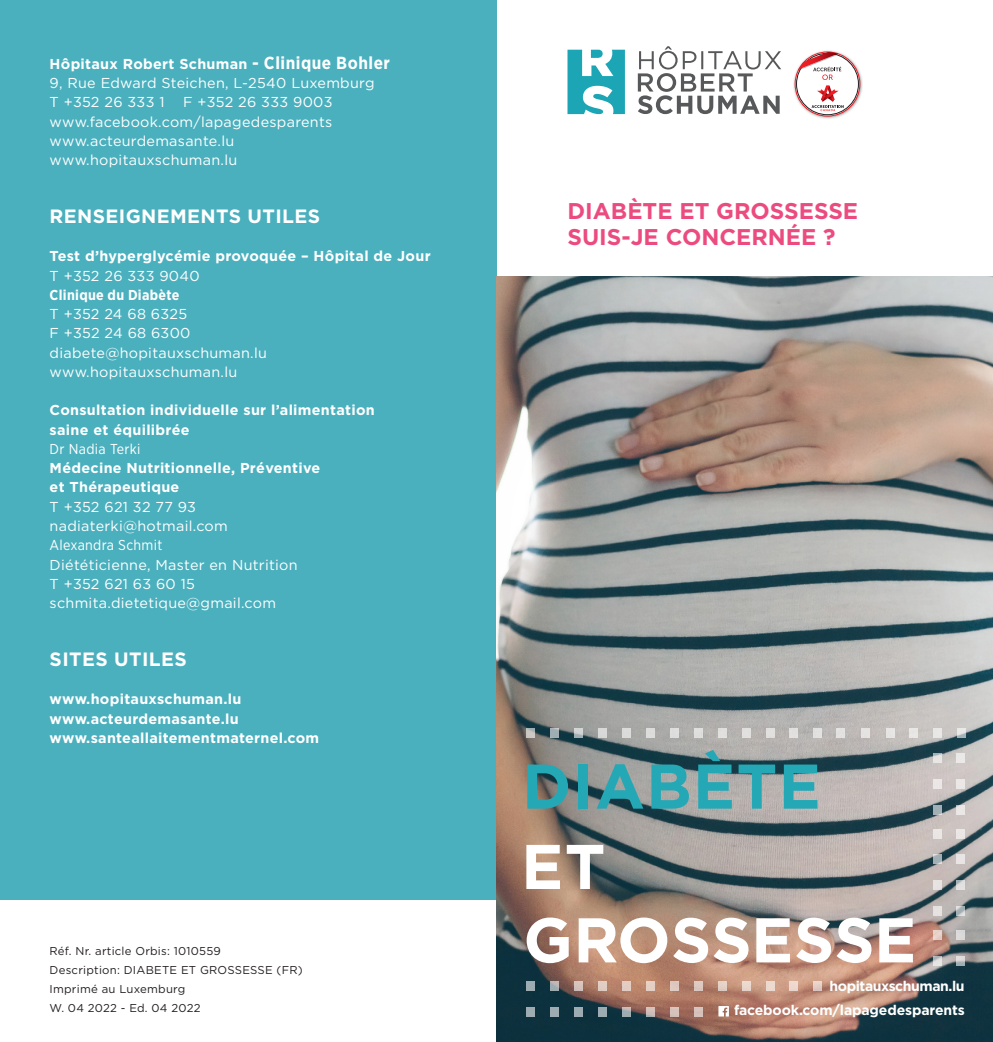
<style>
.page{position:relative;width:993px;height:1042px;background:#fff}
.page>*{position:absolute;margin:0;border:0;box-sizing:border-box;transform-origin:0 0}
._01_H1_HRSBlue{font:700 63px "Gotham";color:#fff}
._01_H1_HRSBlue-2{font:700 63px "Gotham";letter-spacing:.02em;color:#25a8b6}
._01_H1_Pantone205{font:700 22.75px "Gotham";color:#ec4b80}
._01_H1_white{font:700 19.25px "Gotham";letter-spacing:.02em;color:#fff}
._02_body_white{font:14.35px/19.2px "Gotham";letter-spacing:.02em;color:#fff}
._02_body_white-2{font:700 14.35px/19.2px "Gotham";letter-spacing:.02em;color:#fff}
._03_body{font:700 14px "Gotham";letter-spacing:-.01em;color:#fff}
._03_body-2{font:700 14px "Gotham";letter-spacing:-.03em;color:#fff}
._03_Fussnote{font:11.38px "Gotham";letter-spacing:.02em;color:#231f20}
.s1{font-family:"Gotham Narrow";font-size:17.5px}
.s2{font-family:"Gotham Narrow";font-weight:700}
.s3{font-family:"Gotham Narrow";font-weight:400}
.s4{font-weight:400}
.s5{font-family:"Gotham Narrow"}
</style>
<div class="page">
<div style="left:0;top:0;width:496px;height:899px;background:#4bb0be"></div>
<img style="left:496px;top:277px;width:496px;height:765px">
<svg style="left:718px;top:1006px;width:10px;height:10px"></svg>
<svg style="left:567px;top:50px;width:57px;height:64px"></svg>
<svg style="left:637px;top:46px;width:144px;height:68px"></svg>
<img style="left:793px;top:54px;width:69px;height:65px">
<svg style="left:794px;top:52px;width:65px;height:64px"></svg>
<div style="left:796px;top:53px;width:62px;height:62px;border:1px solid #231f20;border-radius:50%"></div>
<img style="left:793px;top:50px;width:51px;height:26px">
<svg style="left:811px;top:86px;width:32px;height:25px"></svg>
<svg style="left:798px;top:52px;width:43px;height:28px"></svg>
<div style="left:526px;top:981px;width:9px;height:10px;background:#9dacb1"></div>
<div style="left:526px;top:1007px;width:9px;height:9px;background:#9eacb1"></div>
<svg style="left:526px;top:728px;width:9px;height:9px"></svg>
<svg style="left:550px;top:981px;width:9px;height:10px"></svg>
<div style="left:550px;top:1007px;width:9px;height:9px;background:#9dacb1"></div>
<div style="left:550px;top:728px;width:9px;height:9px;background:#9faeb3"></div>
<div style="left:574px;top:981px;width:8px;height:10px;background:#d5c3bc"></div>
<div style="left:574px;top:1007px;width:8px;height:9px;background:#9dacb1"></div>
<svg style="left:574px;top:728px;width:8px;height:9px"></svg>
<div style="left:598px;top:981px;width:8px;height:10px;background:#e1cdc3"></div>
<div style="left:598px;top:1007px;width:8px;height:9px;background:#9dacb1"></div>
<div style="left:598px;top:728px;width:8px;height:9px;background:#d8d9d8"></div>
<div style="left:622px;top:981px;width:8px;height:10px;background:#e2cbc2"></div>
<svg style="left:622px;top:1007px;width:8px;height:9px"></svg>
<div style="left:622px;top:728px;width:8px;height:9px;background:#dadad9"></div>
<div style="left:646px;top:981px;width:8px;height:10px;background:#e5cfc4"></div>
<div style="left:646px;top:1007px;width:8px;height:9px;background:#d2beb9"></div>
<div style="left:646px;top:728px;width:8px;height:9px;background:#dcdcdb"></div>
<div style="left:669px;top:981px;width:9px;height:10px;background:#dec8c0"></div>
<div style="left:669px;top:1007px;width:9px;height:9px;background:#d7c1bb"></div>
<div style="left:670px;top:728px;width:8px;height:9px;background:#dddddc"></div>
<div style="left:693px;top:981px;width:9px;height:10px;background:#ddc8c0"></div>
<div style="left:693px;top:1007px;width:9px;height:9px;background:#d7c2bc"></div>
<div style="left:694px;top:728px;width:8px;height:9px;background:#dfdfdd"></div>
<div style="left:718px;top:981px;width:8px;height:10px;background:#e4d0c6"></div>
<div style="left:718px;top:728px;width:8px;height:9px;background:#e1dfde"></div>
<div style="left:742px;top:981px;width:8px;height:10px;background:#ead7cd"></div>
<div style="left:742px;top:728px;width:8px;height:9px;background:#e1e0df"></div>
<div style="left:766px;top:981px;width:8px;height:10px;background:#ecdad0"></div>
<div style="left:766px;top:728px;width:8px;height:9px;background:#e1dfde"></div>
<div style="left:789px;top:981px;width:8px;height:10px;background:#ecd8ce"></div>
<div style="left:789px;top:728px;width:8px;height:9px;background:#e1e0df"></div>
<div style="left:812px;top:981px;width:9px;height:10px;background:#e3cec5"></div>
<div style="left:812px;top:728px;width:9px;height:9px;background:#e1e1e0"></div>
<div style="left:836px;top:728px;width:8px;height:9px;background:#e3e1e0"></div>
<div style="left:861px;top:728px;width:8px;height:9px;background:#e5e3e1"></div>
<div style="left:885px;top:728px;width:8px;height:9px;background:#e6e4e3"></div>
<div style="left:908px;top:728px;width:9px;height:9px;background:#e8e6e5"></div>
<div style="left:932px;top:728px;width:9px;height:9px;background:#e8e7e6"></div>
<svg style="left:956px;top:728px;width:9px;height:9px"></svg>
<div style="left:956px;top:854px;width:8px;height:10px;background:#e9e5e4"></div>
<svg style="left:933px;top:854px;width:8px;height:10px"></svg>
<div style="left:956px;top:930px;width:8px;height:9px;background:#dbdada"></div>
<div style="left:933px;top:930px;width:8px;height:9px;background:#e7d2ca"></div>
<div style="left:956px;top:829px;width:8px;height:9px;background:#eae6e5"></div>
<div style="left:933px;top:829px;width:8px;height:9px;background:#e9e6e5"></div>
<svg style="left:956px;top:906px;width:8px;height:9px"></svg>
<div style="left:933px;top:906px;width:8px;height:9px;background:#e6e2e1"></div>
<svg style="left:956px;top:880px;width:8px;height:10px"></svg>
<div style="left:933px;top:880px;width:8px;height:10px;background:#e7e2e1"></div>
<svg style="left:956px;top:956px;width:8px;height:9px"></svg>
<svg style="left:933px;top:956px;width:8px;height:9px"></svg>
<div style="left:956px;top:753px;width:8px;height:10px;background:#ebe9e7"></div>
<svg style="left:933px;top:753px;width:8px;height:10px"></svg>
<div style="left:956px;top:779px;width:8px;height:9px;background:#ebe7e7"></div>
<div style="left:933px;top:779px;width:8px;height:9px;background:#ebe7e6"></div>
<div style="left:956px;top:805px;width:8px;height:9px;background:#eae7e5"></div>
<div style="left:933px;top:805px;width:8px;height:9px;background:#a2b0b5"></div>
<p class="_02_body_white-2" style="left:50px;top:54px;width:342px">Hôpitaux Robert Schuman <span class="s1">- Clinique Bohler</span></p>
<p class="_02_body_white" style="left:50px;top:73px;width:326px">9, Rue Edward Steichen, L-2540 Luxemburg</p>
<p class="_02_body_white" style="left:50px;top:92px;width:116px">T +352 26 333 1</p>
<p class="_02_body_white" style="left:183px;top:92px;width:151px">F +352 26 333 9003</p>
<p class="_02_body_white" style="left:50px;top:112px;width:284px">www.facebook.com/lapagedesparents</p>
<p class="_02_body_white" style="left:50px;top:131px;width:186px">www.acteurdemasante.lu</p>
<p class="_02_body_white" style="left:50px;top:150px;width:189px">www.hopitauxschuman.lu</p>
<p class="_01_H1_white" style="left:50px;top:205px;width:272px">RENSEIGNEMENTS UTILES</p>
<p class="_02_body_white-2" style="left:50px;top:246px;width:382px">Test d’hyperglycémie provoquée – Hôpital de Jour</p>
<p class="_02_body_white" style="left:50px;top:266px;width:151px">T +352 26 333 9040</p>
<p class="_02_body_white" style="left:50px;top:285px;width:219px"><span class="s2">Clinique du Diabète<br></span>T +352 24 68 6325<br>F +352 24 68 6300 diabete@hopitauxschuman.lu www.hopitauxschuman.lu</p>
<p class="_02_body_white-2" style="left:50px;top:400px;width:326px">Consultation individuelle sur l’alimentation saine et équilibrée</p>
<p class="_02_body_white-2" style="left:50px;top:439px;width:272px"><span class="s3">Dr Nadia Terki<br></span>Médecine Nutritionnelle, Préventive et Thérapeutique<br><span class="s4">T +352 621 32 77 93 nadiaterki@hotmail.com</span></p>
<p class="_02_body_white" style="left:50px;top:535px;width:249px"><span class="s5">Alexandra Schmit<br></span>Diététicienne, Master en Nutrition<br>T +352 621 63 60 15 schmita.dietetique@gmail.com</p>
<p class="_01_H1_white" style="left:50px;top:648px;width:139px">SITES UTILES</p>
<p class="_02_body_white-2" style="left:50px;top:689px;width:271px">www.hopitauxschuman.lu www.acteurdemasante.lu www.santeallaitementmaternel.com</p>
<p class="_03_Fussnote" style="left:50px;top:943px;width:173px">Réf. Nr. article Orbis: 1010559</p>
<p class="_03_Fussnote" style="left:50px;top:962px;width:255px">Description: DIABETE ET GROSSESSE (FR)</p>
<p class="_03_Fussnote" style="left:50px;top:982px;width:137px">Imprimé au Luxemburg</p>
<p class="_03_Fussnote" style="left:50px;top:1001px;width:152px">W. 04 2022 - Ed. 04 2022</p>
<p class="_01_H1_Pantone205" style="left:567px;top:198px;width:292px">DIABÈTE ET GROSSESSE</p>
<p class="_01_H1_Pantone205" style="left:567px;top:224px;width:269px">SUIS-JE CONCERNÉE ?</p>
<p class="_01_H1_HRSBlue-2" style="left:522px;top:750px;width:300px">DIABÈTE</p>
<p class="_01_H1_HRSBlue" style="left:521px;top:830px;width:86px">ET</p>
<p class="_01_H1_HRSBlue" style="left:523px;top:903px;width:394px">GROSSESSE</p>
<p class="_03_body-2" style="left:829px;top:977px;width:137px">hopitauxschuman.lu</p>
<p class="_03_body" style="left:733px;top:1002px;width:232px">facebook.com/lapagedesparents</p>
</div>
